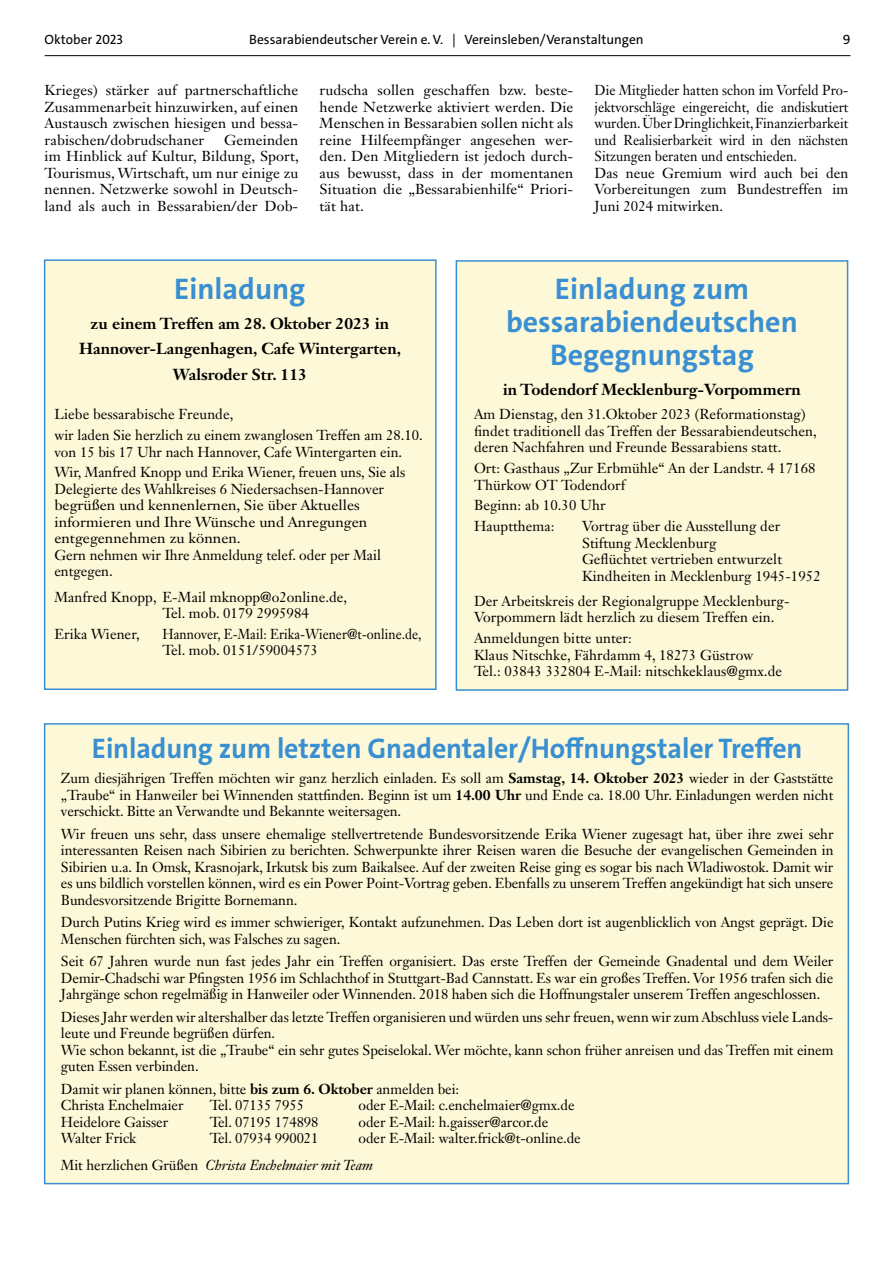
<style>
.page{position:relative;width:893px;height:1263px;background:#fff}
.page>*{position:absolute;margin:0;border:0;box-sizing:border-box;transform-origin:0 0}
.t1{font:700 30px/33px "The Sans";color:#398fd1;text-align:center}
.t2{font:700 28.5px "The Sans";letter-spacing:-.005em;color:#398fd1}
.t3{font:700 15.75px/25.5px "Janson Text LT Std";color:#000;text-align:center}
.t4{font:14.25px/16.5px "Janson Text LT Std";color:#000}
.t5{font:14.25px/16.5px "Janson Text LT Std";color:#000;scale:.94 1}
.t6{font:14.25px/16.5px "Janson Text LT Std";color:#000;scale:.91 1}
.t7{font:13.5px "The Sans";color:#000}
.s1{font-weight:700}
.s2{font-style:italic}
</style>
<div class="page">
<hr style="left:45px;top:55px;width:805px;height:1px;background:#000">
<div style="left:44px;top:259px;width:393px;height:431px;background:#fdf9d8;border:2px solid #398fd1"></div>
<div style="left:456px;top:260px;width:392px;height:431px;background:#fdf9d8;border:2px solid #398fd1"></div>
<div style="left:44px;top:723px;width:805px;height:461px;background:#fdf9d8;border:2px solid #398fd1"></div>
<p class="t7" style="left:45px;top:31px;width:80px">Oktober 2023</p>
<p class="t7" style="left:249px;top:31px;width:396px">Bessarabiendeutscher Verein e. V. | Vereinsleben/Veranstaltungen</p>
<p class="t7" style="left:843px;top:31px;width:9px">9</p>
<p class="t4" style="left:45px;top:82px;width:255px;text-align:justify">Krieges) stärker auf partnerschaftliche Zusammenarbeit hinzuwirken, auf einen Austausch zwischen hiesigen und bessa&shy;rabischen/dobrudschaner</p>
<p class="t4" style="left:320px;top:82px;width:255px;text-align:justify">rudscha sollen geschaffen bzw. beste&shy;hende Netzwerke aktiviert werden. Die Menschen in Bessarabien sollen nicht als reine Hilfeempfänger angesehen wer&shy;den. Den Mitgliedern ist jedoch durch&shy;aus bewusst, dass in der momentanen Situation die „Bessarabienhilfe“ Priori&shy;tät hat.</p>
<p class="t5" style="left:595px;top:82px;width:271px">Die Mitglieder hatten schon im Vorfeld Pro&shy;jektvorschläge eingereicht, die andiskutiert wurden. Über Dringlichkeit, Finanzierbarkeit und Realisierbarkeit wird in den nächsten Sitzungen beraten und entschieden.<br>Das neue Gremium wird auch bei den Vorbereitungen zum Bundestreffen im Juni 2024 mitwirken.</p>
<p class="t4" style="left:45px;top:131px;width:256px;text-align:justify;text-indent:180px">Gemeinden im Hinblick auf Kultur, Bildung, Sport, Tourismus, Wirtschaft, um nur einige zu nennen. Netzwerke sowohl in Deutsch&shy;land als auch in Bessarabien/der Dob-</p>
<h1 class="t1" style="left:174px;top:272px;width:133px">Einladung</h1>
<p class="t3" style="left:79px;top:310px;width:323px">zu einem Treffen am 28. Oktober 2023 in<br>Hannover-Langenhagen, Cafe Wintergarten,<br>Walsroder Str. 113</p>
<p class="t4" style="left:54px;top:404px;width:370px;line-height:20.7px">Liebe bessarabische Freunde,<br>wir laden Sie herzlich zu einem zwanglosen Treffen am 28.10.</p>
<p class="t4" style="left:54px;top:441px;width:352px;line-height:20.7px">von 15 bis 17 Uhr nach Hannover, Cafe Wintergarten ein.<br>Wir, Manfred Knopp und Erika Wiener, freuen uns, Sie als</p>
<p class="t4" style="left:54px;top:481px;width:331px">Delegierte des Wahlkreises 6 Niedersachsen-Hannover begrüßen und kennenlernen, Sie über Aktuelles informieren und Ihre Wünsche und Anregungen entgegennehmen zu können.<br>Gern nehmen wir Ihre Anmeldung telef. oder per Mail entgegen.</p>
<p class="t4" style="left:162px;top:588px;width:186px;text-indent:-108px">Manfred Knopp, E-Mail mknopp@o2online.de,<br>Tel. mob. 0179 2995984</p>
<p class="t4" style="left:54px;top:625px;width:87px">Erika Wiener,</p>
<p class="t6" style="left:162px;top:625px;width:286px">Hannover, E-Mail: Erika-Wiener@t-online.de,<br>Tel. mob. 0151/59004573</p>
<h1 class="t1" style="left:506px;top:272px;width:293px">Einladung zum bessarabiendeutschen<br>Begegnungstag</h1>
<p class="t3" style="left:503px;top:376px;width:299px">in Todendorf Mecklenburg-Vorpommern</p>
<p class="t4" style="left:474px;top:406px;width:344px">Am Dienstag, den 31.Oktober 2023 (Reformationstag) findet traditionell das Treffen der Bessarabiendeutschen, deren Nachfahren und Freunde Bessarabiens statt.</p>
<p class="t4" style="left:474px;top:460px;width:343px">Ort: Gasthaus „Zur Erbmühle“ An der Landstr. 4 17168<br>Thürkow OT Todendorf</p>
<p class="t4" style="left:474px;top:495px;width:133px;line-height:20.7px">Beginn: ab 10.30 Uhr<br>Hauptthema:</p>
<p class="t4" style="left:582px;top:518px;width:240px">Vortrag über die Ausstellung der<br>Stiftung Mecklenburg<br>Geflüchtet vertrieben entwurzelt<br>Kindheiten in Mecklenburg 1945-1952</p>
<p class="t4" style="left:474px;top:592px;width:317px">Der Arbeitskreis der Regionalgruppe Mecklenburg-<br>Vorpommern lädt herzlich zu diesem Treffen ein.</p>
<p class="t4" style="left:474px;top:630px;width:309px">Anmeldungen bitte unter:<br>Klaus Nitschke, Fährdamm 4, 18273 Güstrow<br>Tel.: 03843 332804 E-Mail: nitschkeklaus@gmx.de</p>
<h2 class="t2" style="left:92px;top:730px;width:712px">Einladung zum letzten Gnadentaler/Hoffnungstaler Treffen</h2>
<p class="t4" style="left:61px;top:770px;width:774px;text-align:justify">Zum diesjährigen Treffen möchten wir ganz herzlich einladen. Es soll am <span class="s1">Samstag, 14. Oktober 2023</span> wieder in der Gaststätte „Traube“ in Hanweiler bei Winnenden stattfinden. Beginn ist um <span class="s1">14.00 Uhr</span> und Ende ca. 18.00 Uhr. Einladungen werden nicht verschickt. Bitte an Verwandte und Bekannte weitersagen.</p>
<p class="t4" style="left:61px;top:825px;width:774px;text-align:justify">Wir freuen uns sehr, dass unsere ehemalige stellvertretende Bundesvorsitzende Erika Wiener zugesagt hat, über ihre zwei sehr interessanten Reisen nach Sibirien zu berichten. Schwerpunkte ihrer Reisen waren die Besuche der evangelischen Gemeinden in Sibirien u.a. In Omsk, Krasnojark, Irkutsk bis zum Baikalsee. Auf der zweiten Reise ging es sogar bis nach Wladiwostok. Damit wir es uns bildlich vorstellen können, wird es ein Power Point-Vortrag geben. Ebenfalls zu unserem Treffen angekündigt hat sich unsere Bundesvorsitzende Brigitte Bornemann.</p>
<p class="t4" style="left:61px;top:914px;width:774px">Durch Putins Krieg wird es immer schwieriger, Kontakt aufzunehmen. Das Leben dort ist augenblicklich von Angst geprägt. Die<br>Menschen fürchten sich, was Falsches zu sagen.</p>
<p class="t4" style="left:61px;top:953px;width:774px;text-align:justify">Seit 67 Jahren wurde nun fast jedes Jahr ein Treffen organisiert. Das erste Treffen der Gemeinde Gnadental und dem Weiler Demir-Chadschi war Pfingsten 1956 im Schlachthof in Stuttgart-Bad Cannstatt. Es war ein großes Treffen. Vor 1956 trafen sich die Jahrgänge schon regelmäßig in Hanweiler oder Winnenden. 2018 haben sich die Hoffnungstaler unserem Treffen angeschlossen.</p>
<p class="t4" style="left:61px;top:1008px;width:774px">Dieses Jahr werden wir altershalber das letzte Treffen organisieren und würden uns sehr freuen, wenn wir zum Abschluss viele Lands&shy;leute und Freunde begrüßen dürfen.<br>Wie schon bekannt, ist die „Traube“ ein sehr gutes Speiselokal. Wer möchte, kann schon früher anreisen und das Treffen mit einem guten Essen verbinden.</p>
<p class="t4" style="left:61px;top:1080px;width:400px">Damit wir planen können, bitte <span class="s1">bis zum 6. Oktober</span> anmelden bei:<br>Christa Enchelmaier</p>
<p class="t4" style="left:210px;top:1097px;width:96px">Tel. 07135 7955</p>
<p class="t4" style="left:359px;top:1097px;width:217px">oder E-Mail: c.enchelmaier@gmx.de</p>
<p class="t4" style="left:61px;top:1113px;width:109px">Heidelore Gaisser</p>
<p class="t4" style="left:210px;top:1113px;width:110px">Tel. 07195 174898</p>
<p class="t4" style="left:359px;top:1113px;width:191px">oder E-Mail: h.gaisser@arcor.de</p>
<p class="t4" style="left:61px;top:1130px;width:77px">Walter Frick</p>
<p class="t4" style="left:210px;top:1130px;width:110px">Tel. 07934 990021</p>
<p class="t4" style="left:61px;top:1124px;width:521px;line-height:27px;text-indent:298px">oder E-Mail: walter.frick@t-online.de<br>Mit herzlichen Grüßen <span class="s2">Christa Enchelmaier mit Team</span></p>
</div>
